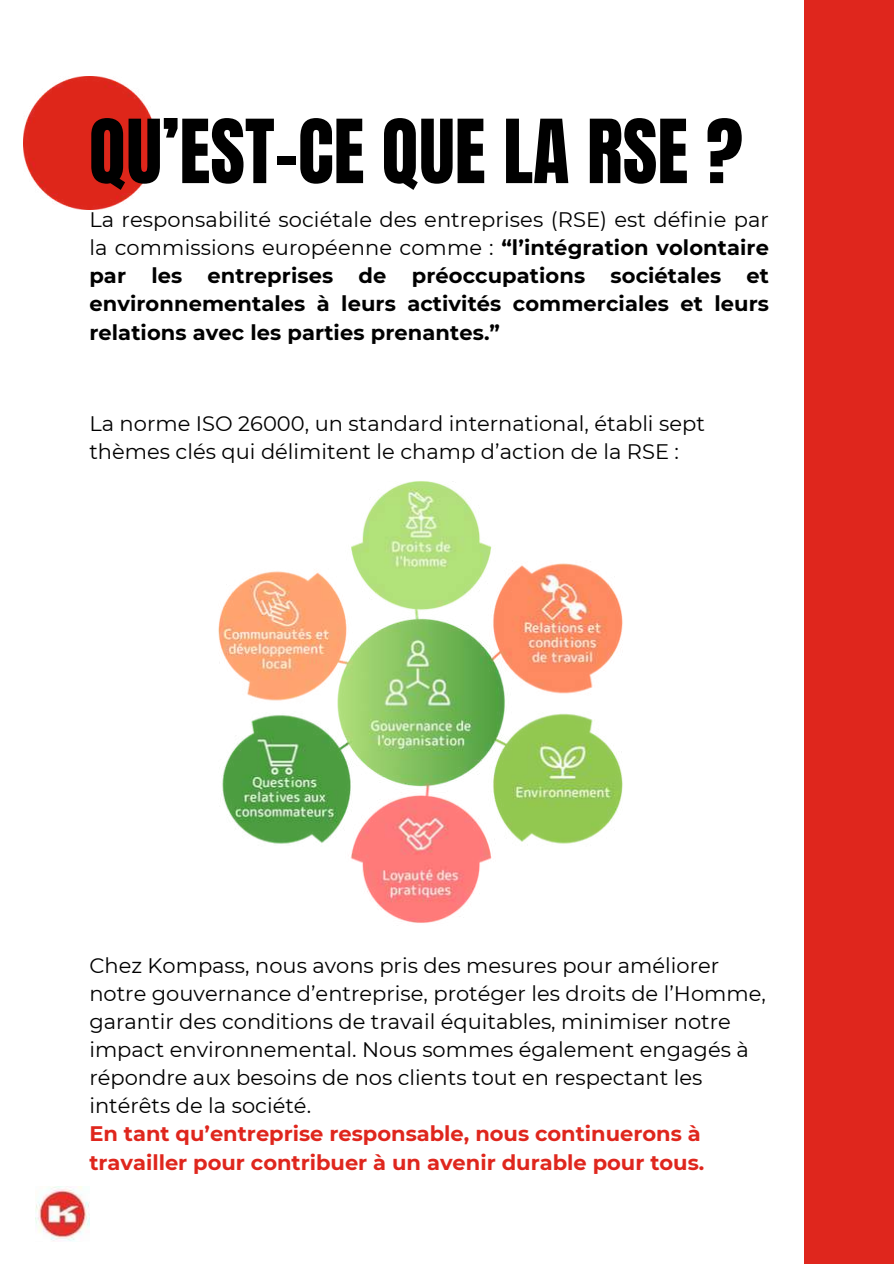
<style>
.page{position:relative;width:894px;height:1264px;background:#fff}
.page>*{position:absolute;margin:0;border:0;box-sizing:border-box;transform-origin:0 0}
.t1{font:75px "Anton";color:#000}
.t2{font:21px/28.2px "Montserrat";color:#000}
.t3{font:700 21px/28.2px "Montserrat";letter-spacing:.005em;color:#000;text-align:justify}
.t4{font:700 21px/28.2px "Montserrat";color:#df261d}
.s1{font-weight:400}
</style>
<div class="page">
<img style="left:23px;top:77px;width:133px;height:132px">
<div style="left:804px;top:0;width:89px;height:1263px;background:#df261d"></div>
<img style="left:218px;top:481px;width:405px;height:442px">
<img style="left:35px;top:1186px;width:54px;height:55px">
<h1 class="t1" style="left:89px;top:98px;width:654px">QU’EST-CE QUE LA RSE ?</h1>
<p class="t3" style="left:89px;top:205px;width:681px"><span class="s1">La responsabilité sociétale des entreprises (RSE) est définie par la commissions européenne comme :</span> “l’intégration volontaire par les entreprises de préoccupations sociétales et environnementales à leurs activités commerciales et leurs relations avec les parties prenantes.”</p>
<p class="t2" style="left:89px;top:409px;width:617px">La norme ISO 26000, un standard international, établi sept thèmes clés qui délimitent le champ d’action de la RSE :</p>
<p class="t2" style="left:89px;top:951px;width:677px">Chez Kompass, nous avons pris des mesures pour améliorer notre gouvernance d’entreprise, protéger les droits de l’Homme, garantir des conditions de travail équitables, minimiser notre impact environnemental. Nous sommes également engagés à répondre aux besoins de nos clients tout en respectant les intérêts de la société.</p>
<p class="t4" style="left:89px;top:1119px;width:616px">En tant qu’entreprise responsable, nous continuerons à travailler pour contribuer à un avenir durable pour tous.</p>
</div>
